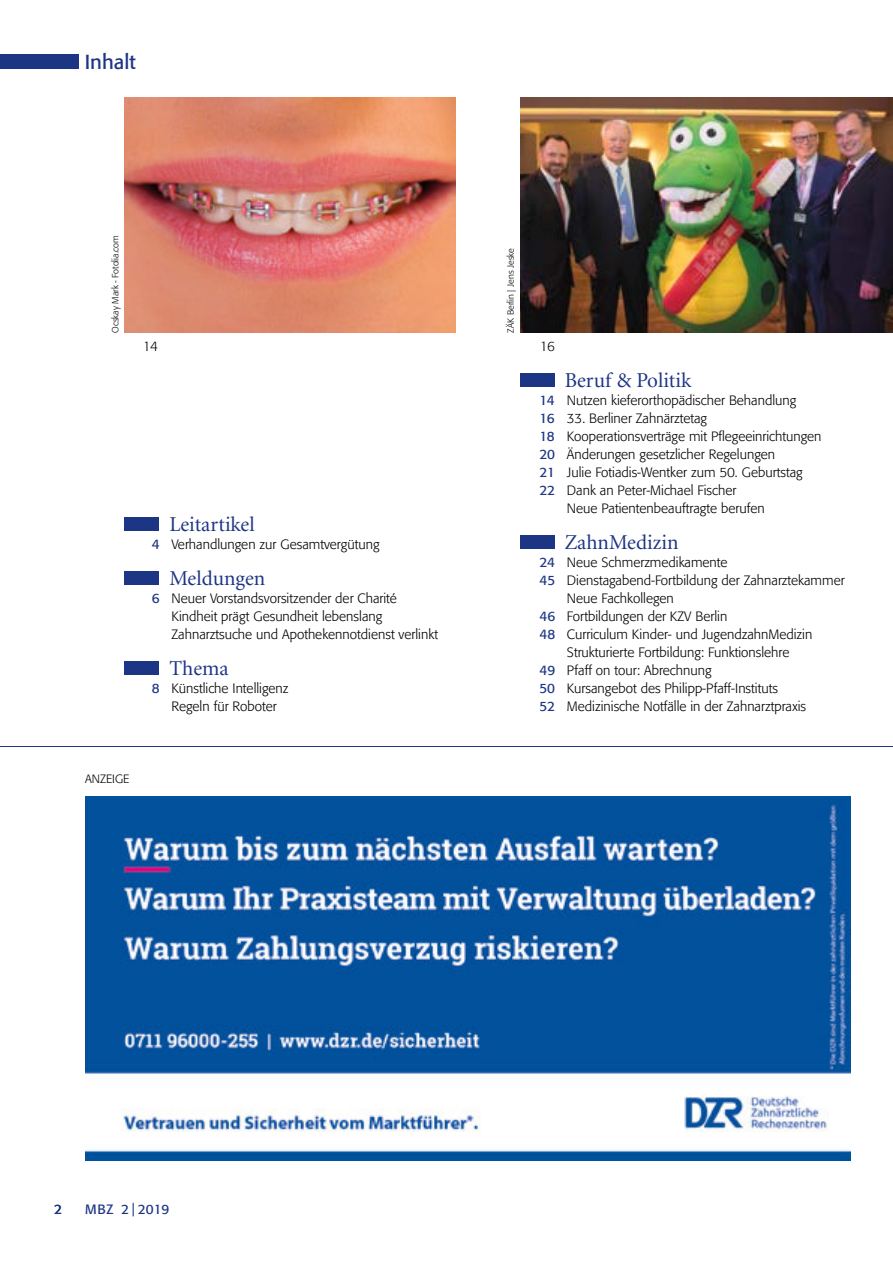
<style>
.page{position:relative;width:893px;height:1263px;background:#fff}
.page>*{position:absolute;margin:0;border:0;box-sizing:border-box;transform-origin:0 0}
.t1{font:21px "Minion";color:#1d3585}
.t2{font:20.25px "Formata";color:#1d3585}
.t3{font:300 13.5px/18px "Formata";color:#000}
.t4{font:13.5px "Formata";letter-spacing:.02em;color:#1d3585}
.t5{font:300 12px "Formata";color:#000}
.t6{font:300 9px "Formata";color:#000}
.s1{font-weight:400;color:#1d3585}
</style>
<div class="page">
<div style="left:0;top:54px;width:79px;height:14px;background:#1d3585"></div>
<div style="left:125px;top:517px;width:34px;height:14px;background:#1d3585"></div>
<div style="left:125px;top:571px;width:34px;height:14px;background:#1d3585"></div>
<div style="left:125px;top:661px;width:34px;height:14px;background:#1d3585"></div>
<div style="left:520px;top:373px;width:34px;height:14px;background:#1d3585"></div>
<div style="left:520px;top:535px;width:34px;height:14px;background:#1d3585"></div>
<hr style="left:0;top:746px;width:893px;height:1px;background:#1d3585">
<img style="left:125px;top:98px;width:330px;height:235px">
<img style="left:520px;top:98px;width:373px;height:234px">
<img style="left:85px;top:796px;width:765px;height:365px">
<h2 class="t2" style="left:85px;top:49px;width:53px">Inhalt</h2>
<p class="t6" style="left:110px;top:333px;width:99px;rotate:-90deg">Ocskay Mark - Fotolia.com</p>
<p class="t6" style="left:505px;top:333px;width:86px;rotate:-90deg">ZÄK Berlin | Jens Jeske</p>
<p class="t3" style="left:143px;top:337px;width:17px">14</p>
<p class="t3" style="left:540px;top:337px;width:17px">16</p>
<h1 class="t1" style="left:169px;top:514px;width:87px">Leitartikel</h1>
<p class="t3" style="left:152px;top:535px;width:229px"><span class="s1">4</span> Verhandlungen zur Gesamtvergütung</p>
<h1 class="t1" style="left:169px;top:568px;width:97px">Meldungen</h1>
<p class="t3" style="left:172px;top:589px;width:268px;text-indent:-20px"><span class="s1">6</span> Neuer Vorstandsvorsitzender der Charité<br>Kindheit prägt Gesundheit lebenslang<br>Zahnarztsuche und Apothekennotdienst verlinkt</p>
<h1 class="t1" style="left:169px;top:658px;width:61px">Thema</h1>
<p class="t3" style="left:152px;top:679px;width:138px;text-align:center"><span class="s1">8</span> Künstliche Intelligenz<br>Regeln für Roboter</p>
<h1 class="t1" style="left:565px;top:370px;width:128px">Beruf &amp; Politik</h1>
<p class="t3" style="left:540px;top:391px;width:258px"><span class="s1">14</span> Nutzen kieferorthopädischer Behandlung</p>
<p class="t3" style="left:540px;top:409px;width:169px"><span class="s1">16</span> 33. Berliner Zahnärztetag</p>
<p class="t3" style="left:540px;top:427px;width:284px"><span class="s1">18</span> Kooperationsverträge mit Pflegeeinrichtungen</p>
<p class="t3" style="left:540px;top:445px;width:237px"><span class="s1">20</span> Änderungen gesetzlicher Regelungen</p>
<p class="t3" style="left:540px;top:463px;width:265px"><span class="s1">21</span> Julie Fotiadis-Wentker zum 50. Geburtstag</p>
<p class="t3" style="left:540px;top:481px;width:198px"><span class="s1">22</span> Dank an Peter-Michael Fischer</p>
<p class="t3" style="left:567px;top:499px;width:199px">Neue Patientenbeauftragte berufen</p>
<h1 class="t1" style="left:565px;top:532px;width:115px">ZahnMedizin</h1>
<p class="t3" style="left:540px;top:553px;width:190px"><span class="s1">24</span> Neue Schmerzmedikamente</p>
<p class="t3" style="left:540px;top:571px;width:307px"><span class="s1">45</span> Dienstagabend-Fortbildung der Zahnarztekammer</p>
<p class="t3" style="left:567px;top:589px;width:108px">Neue Fachkollegen</p>
<p class="t3" style="left:540px;top:607px;width:189px"><span class="s1">46</span> Fortbildungen der KZV Berlin</p>
<p class="t3" style="left:540px;top:625px;width:274px"><span class="s1">48</span> Curriculum Kinder- und JugendzahnMedizin</p>
<p class="t3" style="left:567px;top:643px;width:224px">Strukturierte Fortbildung: Funktionslehre</p>
<p class="t3" style="left:540px;top:661px;width:174px"><span class="s1">49</span> Pfaff on tour: Abrechnung</p>
<p class="t3" style="left:540px;top:679px;width:240px"><span class="s1">50</span> Kursangebot des Philipp-Pfaff-Instituts</p>
<p class="t3" style="left:540px;top:697px;width:268px"><span class="s1">52</span> Medizinische Notfälle in der Zahnarztpraxis</p>
<p class="t5" style="left:85px;top:772px;width:46px">ANZEIGE</p>
<p class="t4" style="left:54px;top:1201px;width:9px">2</p>
<p class="t4" style="left:85px;top:1201px;width:86px">MBZ 2 | 2019</p>
</div>
